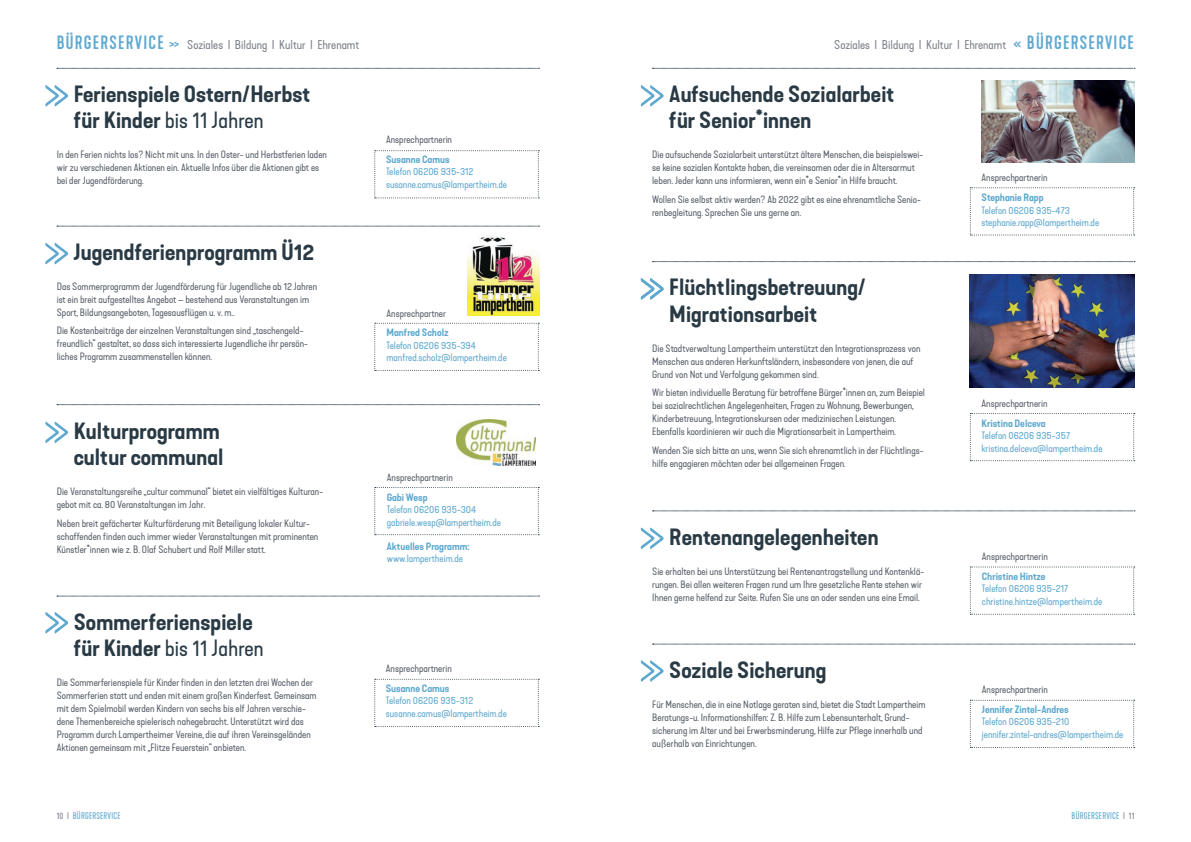
<style>
.page{position:relative;width:1191px;height:842px;background:#fff}
.page>*{position:absolute;margin:0;border:0;box-sizing:border-box;transform-origin:0 0}
.t1{font:600 expanded 22px/26.4px "Kapra Neue";letter-spacing:.005em;color:#293a45}
.t2{font:expanded 12px "Kapra Neue";color:#7f828c}
.t3{font:expanded 10px/13px "Kapra Neue";color:#5a616b}
.t4{font:expanded 10px/12.5px "Kapra Neue";color:#5fa9d0}
.t5{font:600 expanded 10px "Kapra Neue";color:#5fa9d0}
.t6{font:9px "Kapra Neue";letter-spacing:.025em;color:#5fa9d0}
.s1{font-weight:500;font-stretch:normal;font-size:18px;color:#5fa9d0}
.s2{font-stretch:normal;font-size:18px;color:#5fa9d0}
.s3{font-weight:400}
.s4{font-weight:500}
.s5{color:#7f828c}
</style>
<div class="page">
<svg style="left:652px;top:68px;width:483px;height:1px"></svg>
<svg style="left:57px;top:68px;width:482px;height:1px"></svg>
<svg style="left:57px;top:226px;width:482px;height:1px"></svg>
<svg style="left:57px;top:404px;width:482px;height:1px"></svg>
<svg style="left:57px;top:596px;width:482px;height:1px"></svg>
<svg style="left:374px;top:487px;width:165px;height:48px"></svg>
<svg style="left:45px;top:421px;width:23px;height:22px"></svg>
<img style="left:456px;top:420px;width:80px;height:46px">
<svg style="left:374px;top:679px;width:165px;height:48px"></svg>
<svg style="left:45px;top:612px;width:23px;height:22px"></svg>
<svg style="left:374px;top:150px;width:165px;height:48px"></svg>
<svg style="left:374px;top:323px;width:165px;height:48px"></svg>
<svg style="left:45px;top:85px;width:23px;height:22px"></svg>
<svg style="left:45px;top:243px;width:23px;height:22px"></svg>
<img style="left:468px;top:235px;width:71px;height:80px">
<svg style="left:969px;top:187px;width:165px;height:48px"></svg>
<svg style="left:641px;top:85px;width:22px;height:22px"></svg>
<img style="left:981px;top:80px;width:153px;height:82px">
<svg style="left:652px;top:261px;width:483px;height:1px"></svg>
<svg style="left:652px;top:511px;width:483px;height:1px"></svg>
<svg style="left:652px;top:644px;width:483px;height:1px"></svg>
<svg style="left:969px;top:413px;width:165px;height:48px"></svg>
<svg style="left:641px;top:278px;width:22px;height:22px"></svg>
<img style="left:969px;top:275px;width:165px;height:113px">
<svg style="left:969px;top:566px;width:165px;height:49px"></svg>
<svg style="left:969px;top:700px;width:165px;height:48px"></svg>
<svg style="left:641px;top:527px;width:22px;height:22px"></svg>
<svg style="left:641px;top:660px;width:22px;height:22px"></svg>
<p class="t2" style="left:57px;top:37px;width:304px"><span class="s1">BÜRGERSERVICE</span> <span class="s2">&gt;&gt;</span> Soziales I Bildung I Kultur I Ehrenamt</p>
<p class="t2" style="left:834px;top:37px;width:301px">Soziales I Bildung I Kultur I Ehrenamt <span class="s1">« BÜRGERSERVICE</span></p>
<h1 class="t1" style="left:74px;top:81px;width:238px">Ferienspiele Ostern/Herbst für Kinder <span class="s3">bis 11 Jahren</span></h1>
<p class="t3" style="left:57px;top:148px;width:272px">In den Ferien nichts los? Nicht mit uns. In den Oster- und Herbstferien laden wir zu verschiedenen Aktionen ein. Aktuelle Infos über die Aktionen gibt es bei der Jugendförderung.</p>
<h1 class="t1" style="left:74px;top:239px;width:242px">Jugendferienprogramm Ü12</h1>
<p class="t3" style="left:57px;top:280px;width:262px">Das Sommerprogramm der Jugendförderung für Jugendliche ab 12 Jahren ist ein breit aufgestelltes Angebot – bestehend aus Veranstaltungen im<br>Sport, Bildungsangeboten, Tagesausflügen u. v. m..</p>
<p class="t3" style="left:57px;top:325px;width:253px">Die Kostenbeiträge der einzelnen Veranstaltungen sind „taschengeld&shy;freundlich“ gestaltet, so dass sich interessierte Jugendliche ihr persön&shy;liches Programm zusammenstellen können.</p>
<h1 class="t1" style="left:74px;top:418px;width:151px">Kulturprogramm cultur communal</h1>
<p class="t3" style="left:57px;top:485px;width:268px">Die Veranstaltungsreihe „cultur communal“ bietet ein vielfältiges Kulturan&shy;gebot mit ca. 80 Veranstaltungen im Jahr.</p>
<p class="t3" style="left:57px;top:517px;width:263px">Neben breit gefächerter Kulturförderung mit Beteiligung lokaler Kultur&shy;schaffenden finden auch immer wieder Veranstaltungen mit prominenten<br>Künstler*innen wie z. B. Olaf Schubert und Rolf Miller statt.</p>
<h1 class="t1" style="left:74px;top:609px;width:191px">Sommerferienspiele für Kinder <span class="s3">bis 11 Jahren</span></h1>
<p class="t3" style="left:57px;top:676px;width:261px">Die Sommerferienspiele für Kinder finden in den letzten drei Wochen der Sommerferien statt und enden mit einem großen Kinderfest. Gemeinsam mit dem Spielmobil werden Kindern von sechs bis elf Jahren verschie&shy;dene Themenbereiche spielerisch nahegebracht. Unterstützt wird das Programm durch Lampertheimer Vereine, die auf ihren Vereinsgeländen Aktionen gemeinsam mit „Flitze Feuerstein“ anbieten.</p>
<p class="t3" style="left:386px;top:133px;width:67px">Ansprechpartnerin</p>
<p class="t5" style="left:386px;top:153px;width:65px">Susanne Camus</p>
<p class="t4" style="left:386px;top:166px;width:123px">Telefon 06206 935-312 susanne.camus@lampertheim.de</p>
<p class="t3" style="left:386px;top:307px;width:61px">Ansprechpartner</p>
<p class="t5" style="left:386px;top:326px;width:64px">Manfred Scholz</p>
<p class="t4" style="left:386px;top:339px;width:122px">Telefon 06206 935-394 manfred.scholz@lampertheim.de</p>
<p class="t3" style="left:387px;top:471px;width:67px">Ansprechpartnerin</p>
<p class="t5" style="left:387px;top:491px;width:42px">Gabi Wesp</p>
<p class="t4" style="left:387px;top:503px;width:116px">Telefon 06206 935-304 gabriele.wesp@lampertheim.de</p>
<p class="t5" style="left:387px;top:539px;width:84px">Aktuelles Programm:</p>
<p class="t4" style="left:387px;top:552px;width:78px">www.lampertheim.de</p>
<p class="t3" style="left:386px;top:662px;width:68px">Ansprechpartnerin</p>
<p class="t5" style="left:386px;top:682px;width:65px">Susanne Camus</p>
<p class="t4" style="left:386px;top:694px;width:123px">Telefon 06206 935-312 susanne.camus@lampertheim.de</p>
<h1 class="t1" style="left:669px;top:81px;width:227px">Aufsuchende Sozialarbeit für Senior<span class="s4">*</span>innen</h1>
<p class="t3" style="left:652px;top:148px;width:272px">Die aufsuchende Sozialarbeit unterstützt ältere Menschen, die beispielswei&shy;se keine sozialen Kontakte haben, die vereinsamen oder die in Altersarmut leben. Jeder kann uns informieren, wenn ein*e Senior*in Hilfe braucht.</p>
<p class="t3" style="left:652px;top:193px;width:270px">Wollen Sie selbst aktiv werden? Ab 2022 gibt es eine ehrenamtliche Senio&shy;renbegleitung. Sprechen Sie uns gerne an.</p>
<h1 class="t1" style="left:669px;top:274px;width:198px">Flüchtlingsbetreuung/<br>Migrationsarbeit</h1>
<p class="t3" style="left:652px;top:342px;width:270px">Die Stadtverwaltung Lampertheim unterstützt den Integrationsprozess von<br>Menschen aus anderen Herkunftsländern, insbesondere von jenen, die auf<br>Grund von Not und Verfolgung gekommen sind.</p>
<p class="t3" style="left:652px;top:386px;width:274px">Wir bieten individuelle Beratung für betroffene Bürger*innen an, zum Beispiel bei sozialrechtlichen Angelegenheiten, Fragen zu Wohnung, Bewerbungen, Kinderbetreuung, Integrationskursen oder medizinischen Leistungen.<br>Ebenfalls koordinieren wir auch die Migrationsarbeit in Lampertheim.</p>
<p class="t3" style="left:652px;top:444px;width:273px">Wenden Sie sich bitte an uns, wenn Sie sich ehrenamtlich in der Flüchtlings&shy;hilfe engagieren möchten oder bei allgemeinen Fragen.</p>
<h1 class="t1" style="left:669px;top:524px;width:211px">Rentenangelegenheiten</h1>
<p class="t3" style="left:652px;top:565px;width:273px">Sie erhalten bei uns Unterstützung bei Rentenantragstellung und Kontenklä&shy;rungen. Bei allen weiteren Fragen rund um Ihre gesetzliche Rente stehen wir<br>Ihnen gerne helfend zur Seite. Rufen Sie uns an oder senden uns eine Email.</p>
<h1 class="t1" style="left:669px;top:657px;width:159px">Soziale Sicherung</h1>
<p class="t3" style="left:652px;top:698px;width:275px">Für Menschen, die in eine Notlage geraten sind, bietet die Stadt Lampertheim Beratungs-u. Informationshilfen: Z. B. Hilfe zum Lebensunterhalt, Grund&shy;sicherung im Alter und bei Erwerbsminderung, Hilfe zur Pflege innerhalb und außerhalb von Einrichtungen.</p>
<p class="t3" style="left:981px;top:171px;width:67px">Ansprechpartnerin</p>
<p class="t5" style="left:981px;top:191px;width:63px">Stephanie Rapp</p>
<p class="t4" style="left:981px;top:204px;width:119px">Telefon 06206 935-473 stephanie.rapp@lampertheim.de</p>
<p class="t3" style="left:981px;top:397px;width:67px">Ansprechpartnerin</p>
<p class="t5" style="left:981px;top:417px;width:66px">Kristina Delceva</p>
<p class="t4" style="left:981px;top:429px;width:123px">Telefon 06206 935-357 kristina.delceva@lampertheim.de</p>
<p class="t3" style="left:981px;top:550px;width:68px">Ansprechpartnerin</p>
<p class="t5" style="left:981px;top:570px;width:65px">Christine Hintze</p>
<p class="t4" style="left:981px;top:582px;width:122px">Telefon 06206 935-217 christine.hintze@lampertheim.de</p>
<p class="t3" style="left:981px;top:683px;width:68px">Ansprechpartnerin</p>
<p class="t5" style="left:981px;top:703px;width:88px">Jennifer Zintel-Andres</p>
<p class="t4" style="left:981px;top:715px;width:143px">Telefon 06206 935-210 jennifer.zintel-andres@lampertheim.de</p>
<p class="t6" style="left:57px;top:811px;width:65px"><span class="s5">10 I</span> BÜRGERSERVICE</p>
<p class="t6" style="left:1071px;top:811px;width:64px">BÜRGERSERVICE <span class="s5">I 11</span></p>
</div>
